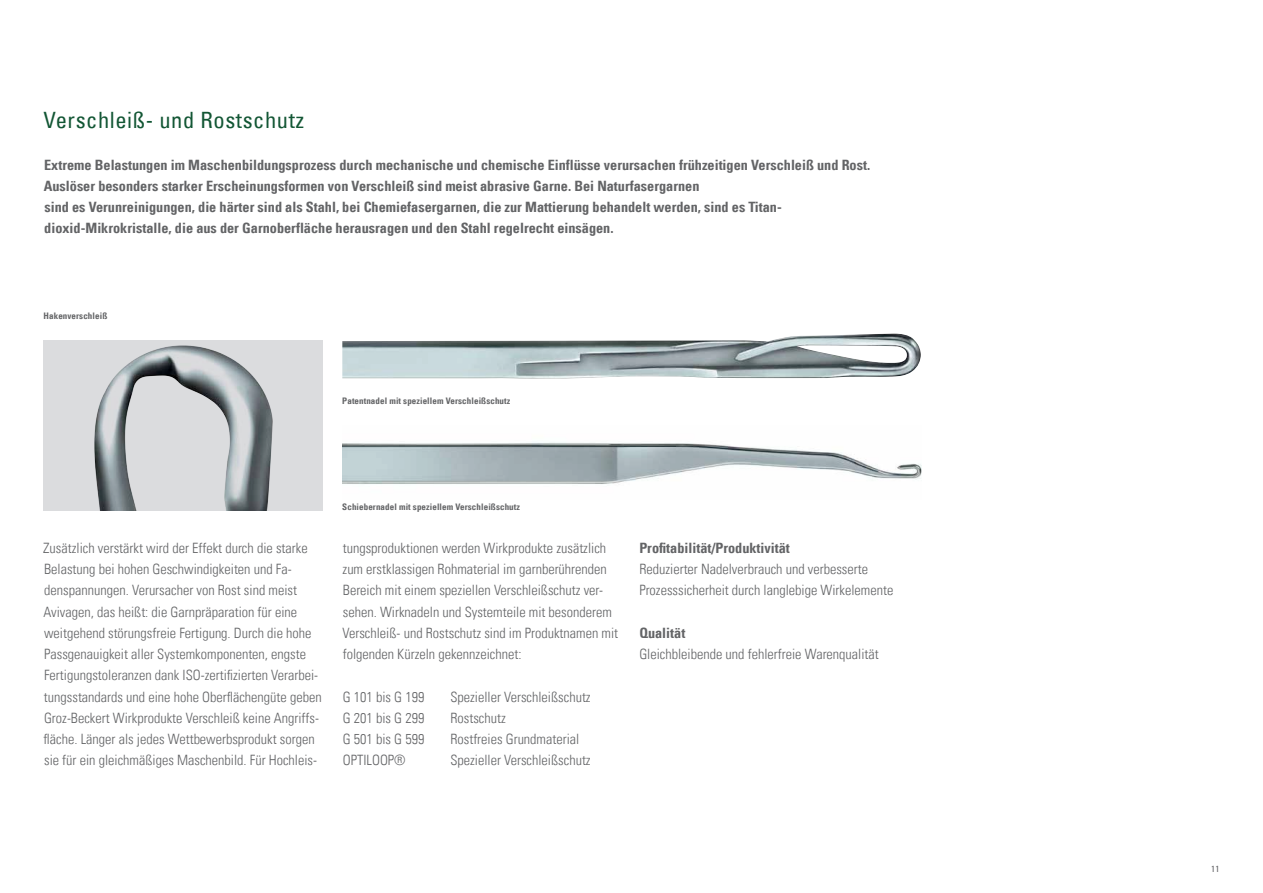
<style>
.page{position:relative;width:1263px;height:893px;background:#fff}
.page>*{position:absolute;margin:0;border:0;box-sizing:border-box;transform-origin:0 0}
.t1{font:condensed 22.5px "Univers Com 57";letter-spacing:.025em;color:#125634}
.t2{font:14.25px/21.3px "Univers Com 47 Light Cond";color:#636466}
.t3{font:14.25px/21px "Univers Com 67 Bold Cond";color:#636466}
.t4{font:9px "Univers Com 67 Bold Cond";letter-spacing:.01em;color:#636466}
.t5{font:condensed 9px "Univers Com 57";color:#636466}
</style>
<div class="page">
<img style="left:342px;top:334px;width:579px;height:45px">
<img style="left:342px;top:442px;width:580px;height:42px">
<img style="left:44px;top:340px;width:279px;height:170px">
<h1 class="t1" style="left:44px;top:105px;width:262px">Verschleiß- und Rostschutz</h1>
<p class="t3" style="left:44px;top:154px;width:828px">Extreme Belastungen im Maschenbildungsprozess durch mechanische und chemische Einflüsse verursachen frühzeitigen Verschleiß und Rost.<br>Auslöser besonders starker Erscheinungsformen von Verschleiß sind meist abrasive Garne. Bei Naturfasergarnen<br>sind es Verunreinigungen, die härter sind als Stahl, bei Chemiefasergarnen, die zur Mattierung behandelt werden, sind es Titan&shy;dioxid-Mikrokristalle, die aus der Garnoberfläche herausragen und den Stahl regelrecht einsägen.</p>
<p class="t4" style="left:44px;top:310px;width:65px">Hakenverschleiß</p>
<p class="t4" style="left:342px;top:395px;width:169px">Patentnadel mit speziellem Verschleißschutz</p>
<p class="t2" style="left:43px;top:537px;width:280px">Zusätzlich verstärkt wird der Effekt durch die starke Belastung bei hohen Geschwindigkeiten und Fa&shy;denspannungen. Verursacher von Rost sind meist Avivagen, das heißt: die Garnpräparation für eine weitgehend störungsfreie Fertigung. Durch die hohe Passgenauigkeit aller Systemkomponenten, engste Fertigungstoleranzen dank ISO-zertifizierten Verarbei&shy;tungsstandards und eine hohe Oberflächengüte geben Groz-Beckert Wirkprodukte Verschleiß keine Angriffs&shy;fläche. Länger als jedes Wettbewerbsprodukt sorgen sie für ein gleichmäßiges Maschenbild. Für Hochleis-</p>
<p class="t4" style="left:342px;top:502px;width:179px">Schiebernadel mit speziellem Verschleißschutz</p>
<p class="t2" style="left:342px;top:537px;width:277px">tungsproduktionen werden Wirkprodukte zusätzlich zum erstklassigen Rohmaterial im garnberührenden Bereich mit einem speziellen Verschleißschutz ver&shy;sehen. Wirknadeln und Systemteile mit besonderem Verschleiß- und Rostschutz sind im Produktnamen mit folgenden Kürzeln gekennzeichnet:</p>
<p class="t2" style="left:343px;top:686px;width:83px">G 101 bis G 199</p>
<p class="t2" style="left:450px;top:686px;width:142px">Spezieller Verschleißschutz</p>
<p class="t2" style="left:343px;top:707px;width:83px">G 201 bis G 299</p>
<p class="t2" style="left:450px;top:707px;width:57px">Rostschutz</p>
<p class="t2" style="left:343px;top:728px;width:83px">G 501 bis G 599</p>
<p class="t2" style="left:450px;top:728px;width:131px">Rostfreies Grundmaterial</p>
<p class="t2" style="left:343px;top:750px;width:64px">OPTILOOP®</p>
<p class="t2" style="left:450px;top:750px;width:142px">Spezieller Verschleißschutz</p>
<p class="t3" style="left:639px;top:537px;width:152px">Profitabilität/Produktivität</p>
<p class="t2" style="left:639px;top:558px;width:255px">Reduzierter Nadelverbrauch und verbesserte<br>Prozesssicherheit durch langlebige Wirkelemente</p>
<p class="t3" style="left:639px;top:622px;width:47px">Qualität</p>
<p class="t2" style="left:639px;top:643px;width:241px">Gleichbleibende und fehlerfreie Warenqualität</p>
<p class="t5" style="left:1211px;top:863px;width:10px">11</p>
</div>
